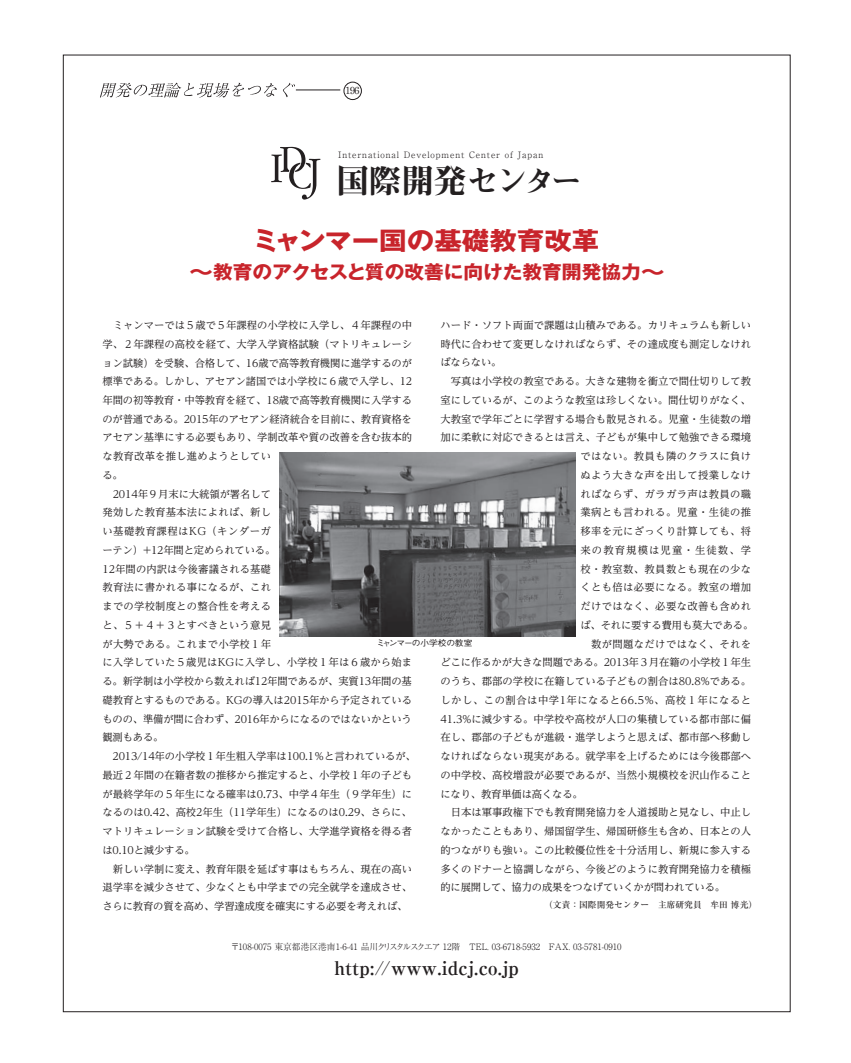
<style>
.page{position:relative;width:851px;height:1063px;background:#fff}
.page>*{position:absolute;margin:0;border:0;box-sizing:border-box;transform-origin:0 0}
.t1{font:32.5px "Midashi Min Pro MA31";color:#231f20}
.t2{font:700 25px "Gothic MB101 Pro";color:#c8242b;scale:1.1 1}
.t3{font:700 18.75px "Gothic MB101 Pro";color:#c8242b;scale:1.5 1}
.t4{font:700 18.75px "Ryumin Pro";color:#231f20}
.t5{font:10.5px "Century";color:#231f20;scale:.92 1}
.t6{font:10.25px/18.8px "UD Reimin Pro";letter-spacing:.005em;color:#231f20}
.t7{font:10.25px "UD Reimin Pro";letter-spacing:.035em;color:#231f20}
.t8{font:10.25px "UD Reimin Pro";letter-spacing:-.015em;color:#231f20}
.t9{font:10.25px "UD Reimin Pro";letter-spacing:.05em;color:#231f20}
.t10{font:10.25px "UD Reimin Pro";letter-spacing:.11em;color:#231f20}
.t11{font:300 8.75px "Ryumin Pro";color:#231f20}
.t12{font:300 8.75px "Ryumin Pro";letter-spacing:.1em;color:#231f20}
.t13{font:500 8.75px "Ryumin Pro";color:#231f20}
.t14{font:500 8.38px "Gothic BBB Pro";letter-spacing:-.03em;color:#231f20;scale:1.05 1}
</style>
<div class="page">
<svg style="left:271px;top:147px;width:49px;height:53px"></svg>
<svg style="left:100px;top:83px;width:195px;height:15px"></svg>
<hr style="left:296px;top:90px;width:44px;height:1px;background:#231f20">
<div style="left:343px;top:82px;width:18px;height:18px;border:1px solid #231f20;border-radius:50%"></div>
<img style="left:279px;top:452px;width:296px;height:185px">
<p class="t5" style="left:345px;top:82px;width:17px">196</p>
<p class="t12" style="left:338px;top:148px;width:206px">International Development Center of Japan</p>
<h1 class="t1" style="left:336px;top:155px;width:248px">国際開発センター</h1>
<h2 class="t2" style="left:252px;top:219px;width:317px">ミャンマー国の基礎教育改革</h2>
<h3 class="t3" style="left:187px;top:256px;width:321px">～教育のアクセスと質の改善に向けた教育開発協力～</h3>
<p class="t6" style="left:102px;top:315px;width:315px">　ミャンマーでは５歳で５年課程の小学校に入学し、４年課程の中学、２年課程の高校を経て、大学入学資格試験（マトリキュレーション試験）を受験、合格して、16歳で高等教育機関に進学するのが標準である。しかし、アセアン諸国では小学校に６歳で入学し、12年間の初等教育・中等教育を経て、18歳で高等教育機関に入学するのが普通である。2015年のアセアン経済統合を目前に、教育資格をアセアン基準にする必要もあり、学制改革や質の改善を含む抜本的な教育改革を推し進めようとしてい<br>る。<br>　2014年９月末に大統領が署名して<br>発効した教育基本法によれば、新し<br>い基礎教育課程はKG（キンダーガ<br>ーテン）+12年間と定められている。<br>12年間の内訳は今後審議される基礎<br>教育法に書かれる事になるが、これ<br>までの学校制度との整合性を考える<br>と、５＋４＋３とすべきという意見<br>が大勢である。これまで小学校１年<br>に入学していた５歳児はKGに入学し、小学校１年は６歳から始まる。新学制は小学校から数えれば12年間であるが、実質13年間の基礎教育とするものである。KGの導入は2015年から予定されているものの、準備が間に合わず、2016年からになるのではないかという観測もある。<br>　2013/14年の小学校１年生粗入学率は100.1％と言われているが、最近２年間の在籍者数の推移から推定すると、小学校１年の子どもが最終学年の５年生になる確率は0.73、中学４年生（９学年生）になるのは0.42、高校2年生（11学年生）になるのは0.29、さらに、マトリキュレーション試験を受けて合格し、大学進学資格を得る者は0.10と減少する。<br>　新しい学制に変え、教育年限を延ばす事はもちろん、現在の高い退学率を減少させて、少なくとも中学までの完全就学を達成させ、さらに教育の質を高め、学習達成度を確実にする必要を考えれば、</p>
<p class="t6" style="left:440px;top:315px;width:312px">ハード・ソフト両面で課題は山積みである。カリキュラムも新しい</p>
<p class="t6" style="left:440px;top:334px;width:312px">時代に合わせて変更しなければならず、その達成度も測定しなけれ</p>
<p class="t6" style="left:440px;top:353px;width:63px">ばならない。</p>
<p class="t6" style="left:440px;top:372px;width:312px">　写真は小学校の教室である。大きな建物を衝立で間仕切りして教</p>
<p class="t6" style="left:440px;top:390px;width:312px">室にしているが、このような教室は珍しくない。間仕切りがなく、</p>
<p class="t6" style="left:440px;top:409px;width:312px">大教室で学年ごとに学習する場合も散見される。児童・生徒数の増</p>
<p class="t6" style="left:440px;top:428px;width:312px">加に柔軟に対応できるとは言え、子どもが集中して勉強できる環境</p>
<p class="t7" style="left:580px;top:448px;width:172px">ではない。教員も隣のクラスに負け</p>
<p class="t7" style="left:580px;top:467px;width:172px">ぬよう大きな声を出して授業しなけ</p>
<p class="t7" style="left:580px;top:485px;width:172px">ればならず、ガラガラ声は教員の職</p>
<p class="t7" style="left:580px;top:504px;width:172px">業病とも言われる。児童・生徒の推</p>
<p class="t7" style="left:580px;top:523px;width:172px">移率を元にざっくり計算しても、将</p>
<p class="t10" style="left:580px;top:542px;width:172px">来の教育規模は児童・生徒数、学</p>
<p class="t7" style="left:580px;top:560px;width:172px">校・教室数、教員数とも現在の少な</p>
<p class="t7" style="left:580px;top:579px;width:172px">くとも倍は必要になる。教室の増加</p>
<p class="t7" style="left:580px;top:598px;width:172px">だけではなく、必要な改善も含めれ</p>
<p class="t8" style="left:580px;top:617px;width:174px">ば、それに要する費用も莫大である。</p>
<p class="t7" style="left:580px;top:635px;width:172px">　数が問題なだけではなく、それを</p>
<p class="t6" style="left:440px;top:653px;width:312px">どこに作るかが大きな問題である。2013年３月在籍の小学校１年生</p>
<p class="t6" style="left:440px;top:672px;width:312px">のうち、郡部の学校に在籍している子どもの割合は80.8%である。</p>
<p class="t9" style="left:440px;top:692px;width:312px">しかし、この割合は中学1年になると66.5%、高校１年になると</p>
<p class="t6" style="left:440px;top:709px;width:312px">41.3%に減少する。中学校や高校が人口の集積している都市部に偏</p>
<p class="t6" style="left:440px;top:728px;width:312px">在し、郡部の子どもが進級・進学しようと思えば、都市部へ移動し</p>
<p class="t6" style="left:440px;top:747px;width:312px">なければならない現実がある。就学率を上げるためには今後郡部へ</p>
<p class="t6" style="left:440px;top:765px;width:312px">の中学校、高校増設が必要であるが、当然小規模校を沢山作ること</p>
<p class="t8" style="left:440px;top:785px;width:144px">になり、教育単価は高くなる。</p>
<p class="t6" style="left:440px;top:803px;width:312px">　日本は軍事政権下でも教育開発協力を人道援助と見なし、中止し</p>
<p class="t6" style="left:440px;top:822px;width:312px">なかったこともあり、帰国留学生、帰国研修生も含め、日本との人</p>
<p class="t6" style="left:440px;top:840px;width:312px">的つながりも強い。この比較優位性を十分活用し、新規に参入する</p>
<p class="t6" style="left:440px;top:859px;width:312px">多くのドナーと協調しながら、今後どのように教育開発協力を積極</p>
<p class="t8" style="left:440px;top:879px;width:286px">的に展開して、協力の成果をつなげていくかが問われている。</p>
<p class="t14" style="left:376px;top:636px;width:93px">ミャンマーの小学校の教室</p>
<p class="t13" style="left:544px;top:898px;width:214px">（文責：国際開発センター　主席研究員　牟田 博光）</p>
<p class="t11" style="left:231px;top:940px;width:392px">〒108-0075 東京都港区港南1-6-41 品川クリスタルスクエア 12階　TEL. 03-6718-5932 FAX. 03-5781-0910</p>
<h3 class="t4" style="left:334px;top:953px;width:186px">http://www.idcj.co.jp</h3>
</div>
